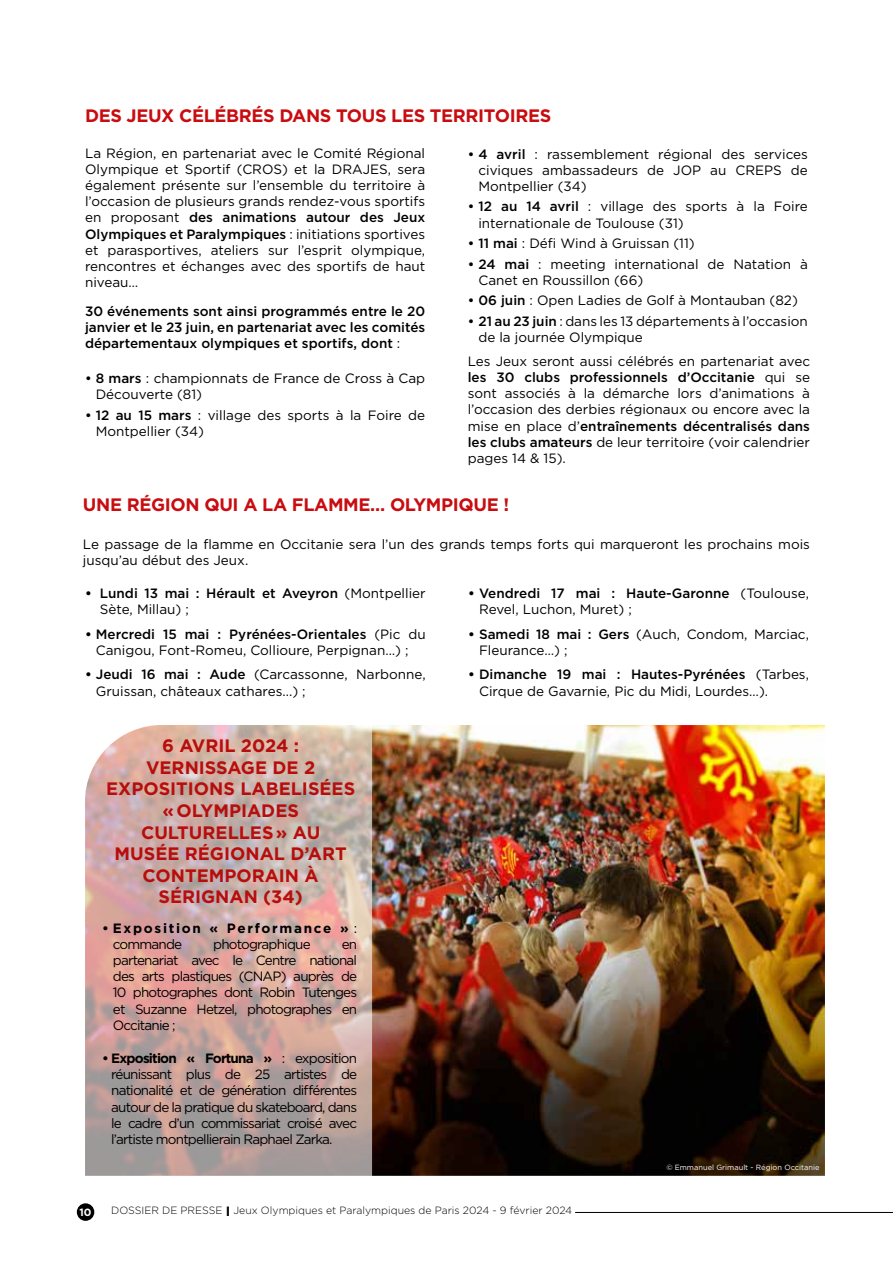
<style>
.page{position:relative;width:893px;height:1263px;background:#fff}
.page>*{position:absolute;margin:0;border:0;box-sizing:border-box;transform-origin:0 0}
.t1{font:700 18px/21.6px "Gotham";color:#b70e0c;text-align:center}
.t2{font:700 18px "Gotham";letter-spacing:-.02em;color:#c90c0f}
.t3{font:13.5px/16.2px "Gotham";color:#000}
.t4{font:500 13.5px/16.2px "Gotham";color:#000;text-align:justify}
.t5{font:700 13.5px/16.2px "Gotham";letter-spacing:.125em;color:#000}
.t6{font:13.5px "Gotham";letter-spacing:-.06em;color:#000}
.t7{font:300 10.5px "Gotham";color:#000}
.t8{font:700 10.5px "Gotham";color:#fff}
.t9{font:7.5px "Gotham";color:#fff}
.s1{font-weight:500}
.s2{font-weight:400}
.s3{font-weight:700}
.s4{font-weight:700;font-size:13.5px}
</style>
<div class="page">
<img style="left:372px;top:725px;width:453px;height:451px">
<svg style="left:85px;top:725px;width:287px;height:451px;background:#caaaa3"></svg>
<div style="left:77px;top:1203px;width:17px;height:18px;background:#000;border-radius:50%"></div>
<hr style="left:575px;top:1212px;width:318px;height:1px;background:#000">
<h1 class="t2" style="left:85px;top:103px;width:468px">DES JEUX CÉLÉBRÉS DANS TOUS LES TERRITOIRES</h1>
<p class="t3" style="left:85px;top:144px;width:342px">La Région, en partenariat avec le Comité Régional Olympique et Sportif (CROS) et la DRAJES, sera également présente sur l’ensemble du territoire à l’occasion de plusieurs grands rendez-vous sportifs en proposant <span class="s1">des animations autour des Jeux Olympiques et Paralympiques</span> : initiations sportives et parasportives, ateliers sur l’esprit olympique, rencontres et échanges avec des sportifs de haut niveau…</p>
<p class="t4" style="left:85px;top:303px;width:342px">30 événements sont ainsi programmés entre le 20 janvier et le 23 juin, en partenariat avec les comités départementaux olympiques et sportifs, dont <span class="s2">:</span></p>
<p class="t3" style="left:96px;top:370px;width:331px;text-indent:-11px"><span class="s1">• 8 mars</span> : championnats de France de Cross à Cap<br>Découverte (81)</p>
<p class="t3" style="left:96px;top:406px;width:331px;text-indent:-11px"><span class="s1">• 12 au 15 mars</span> : village des sports à la Foire de<br>Montpellier (34)</p>
<p class="t3" style="left:478px;top:145px;width:331px;text-align:justify;text-indent:-11px"><span class="s1">• 4 avril</span> : rassemblement régional des services civiques ambassadeurs de JOP au CREPS de Montpellier (34)</p>
<p class="t3" style="left:478px;top:198px;width:331px;text-indent:-11px"><span class="s1">• 12 au 14 avril</span> : village des sports à la Foire internationale de Toulouse (31)</p>
<p class="t3" style="left:468px;top:235px;width:228px"><span class="s1">• 11 mai</span> : Défi Wind à Gruissan (11)</p>
<p class="t3" style="left:478px;top:255px;width:329px;text-indent:-11px"><span class="s1">• 24 mai</span> : meeting international de Natation à<br>Canet en Roussillon (66)</p>
<p class="t3" style="left:468px;top:292px;width:332px"><span class="s1">• 06 juin</span> : Open Ladies de Golf à Montauban (82)</p>
<p class="t3" style="left:478px;top:312px;width:331px;text-indent:-11px"><span class="s1">• 21 au 23 juin</span> : dans les 13 départements à l’occasion de la journée Olympique</p>
<p class="t3" style="left:468px;top:353px;width:344px">Les Jeux seront aussi célébrés en partenariat avec <span class="s1">les 30 clubs professionnels d’Occitanie</span> qui se sont associés à la démarche lors d’animations à l’occasion des derbies régionaux ou encore avec la mise en place d’<span class="s1">entraînements décentralisés dans les clubs amateurs</span> de leur territoire (voir calendrier pages 14 &amp; 15).</p>
<h1 class="t2" style="left:83px;top:493px;width:428px">UNE RÉGION QUI A LA FLAMME… OLYMPIQUE !</h1>
<p class="t3" style="left:83px;top:536px;width:729px">Le passage de la flamme en Occitanie sera l’un des grands temps forts qui marqueront les prochains mois jusqu’au début des Jeux.</p>
<p class="t4" style="left:100px;top:585px;width:327px;text-indent:-15px"><span class="s3">•</span> Lundi 13 mai : Hérault et Aveyron <span class="s2">(Montpellier<br>Sète, Millau) ;</span></p>
<p class="t3" style="left:85px;top:625px;width:342px;text-align:center"><span class="s3">•</span> <span class="s1">Mercredi 15 mai : Pyrénées-Orientales</span> (Pic du<br>Canigou, Font-Romeu, Collioure, Perpignan…) ;</p>
<p class="t3" style="left:96px;top:666px;width:331px;text-indent:-11px"><span class="s3">•</span> <span class="s1">Jeudi 16 mai : Aude</span> (Carcassonne, Narbonne,<br>Gruissan, châteaux cathares...) ;</p>
<h1 class="t1" style="left:106px;top:735px;width:250px">6 AVRIL 2024 :<br>VERNISSAGE DE 2<br>EXPOSITIONS LABELISÉES « OLYMPIADES<br>CULTURELLES » AU<br>MUSÉE RÉGIONAL D’ART<br>CONTEMPORAIN À<br>SÉRIGNAN (34)</h1>
<p class="t5" style="left:113px;top:919px;width:246px;text-indent:-11px">• Exposition « Performance » <span class="s2">: commande</span></p>
<p class="t6" style="left:213px;top:935px;width:99px">photographique</p>
<p class="t3" style="left:113px;top:935px;width:246px;text-align:justify;text-indent:229px">en partenariat avec le Centre national des arts plastiques (CNAP) auprès de 10 photographes dont Robin Tutenges et Suzanne Hetzel, photographes en Occitanie ;</p>
<p class="t3" style="left:111px;top:1050px;width:247px;text-align:justify;text-indent:-9px"><span class="s3">• Exposition « Fortuna »</span> : exposition réunissant plus de 25 artistes de nationalité et de génération différentes autour de la pratique du skateboard, dans le cadre d’un commissariat croisé avec l’artiste montpellierain Raphael Zarka.</p>
<p class="t3" style="left:479px;top:584px;width:331px;text-indent:-11px"><span class="s3">•</span> <span class="s1">Vendredi 17 mai : Haute-Garonne</span> (Toulouse,<br>Revel, Luchon, Muret) ;</p>
<p class="t3" style="left:479px;top:625px;width:331px;text-indent:-11px"><span class="s3">•</span> <span class="s1">Samedi 18 mai : Gers</span> (Auch, Condom, Marciac,<br>Fleurance…) ;</p>
<p class="t3" style="left:479px;top:666px;width:331px;text-indent:-11px"><span class="s3">•</span> <span class="s1">Dimanche 19 mai : Hautes-Pyrénées</span> (Tarbes,<br>Cirque de Gavarnie, Pic du Midi, Lourdes…).</p>
<p class="t9" style="left:666px;top:1163px;width:155px">© Emmanuel Grimault - Région Occitanie</p>
<p class="t8" style="left:80px;top:1205px;width:14px">10</p>
<p class="t7" style="left:111px;top:1204px;width:463px">DOSSIER DE PRESSE <span class="s4">I</span> Jeux Olympiques et Paralympiques de Paris 2024 - 9 février 2024</p>
</div>
